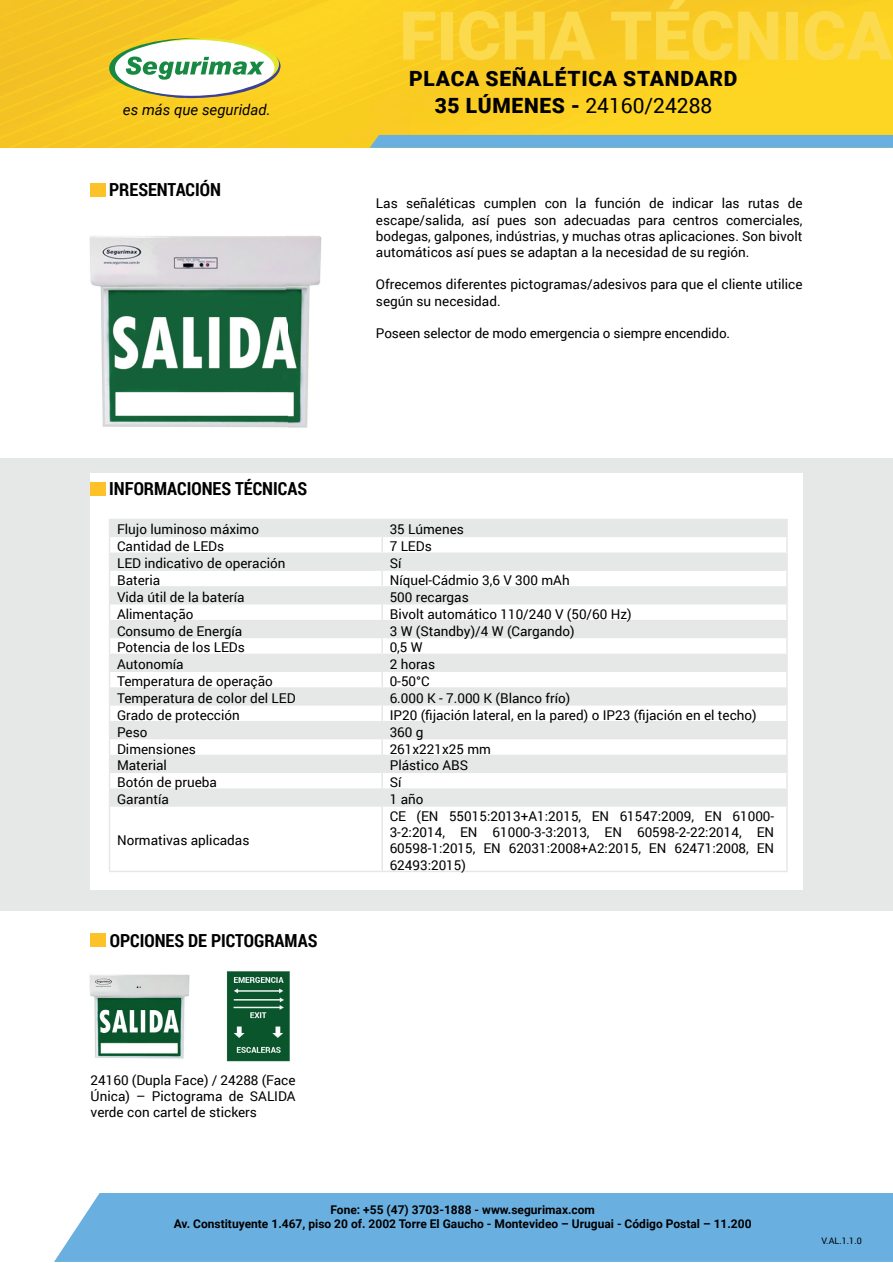
<style>
.page{position:relative;width:893px;height:1263px;background:#fff}
.page>*{position:absolute;margin:0;border:0;box-sizing:border-box;transform-origin:0 0}
.t1{font:900 67.5px "Roboto";color:#fbda4e}
.t2{font:900 21px/27px "Roboto";letter-spacing:.035em;color:#000001;text-align:center}
.t3{font:700 18px "Roboto Condensed";color:#000001}
.t4{font:italic 15px "Roboto";color:#000001}
.t5{font:13.5px/16.2px "Roboto";color:#000001;text-align:justify}
.t6{font:700 12px/14.4px "Roboto";color:#000001;text-align:center}
.t7{font:9px "Roboto";color:#000001}
.s1{font-weight:400}
</style>
<div class="page">
<div style="left:0;top:458px;width:893px;height:452px;background:#e6e8e7"></div>
<img style="left:0;top:0;width:893px;height:148px">
<svg style="left:109px;top:37px;width:172px;height:62px"></svg>
<svg style="left:370px;top:135px;width:523px;height:13px;background:#6bb0dd"></svg>
<div style="left:90px;top:473px;width:713px;height:416px;background:#fff"></div>
<div style="left:110px;top:520px;width:676px;height:16px;background:#e6e8e7"></div>
<svg style="left:110px;top:554px;width:676px;height:317px"></svg>
<hr style="left:109px;top:519px;width:273px;height:1px;background:#e6e8e7">
<hr style="left:382px;top:519px;width:406px;height:1px;background:#e6e8e7">
<hr style="left:109px;top:536px;width:273px;height:1px;background:#e6e8e7">
<hr style="left:382px;top:536px;width:406px;height:1px;background:#e6e8e7">
<hr style="left:109px;top:552px;width:273px;height:2px;background:#e6e8e7">
<hr style="left:382px;top:552px;width:406px;height:2px;background:#e6e8e7">
<hr style="left:109px;top:569px;width:273px;height:2px;background:#e6e8e7">
<hr style="left:382px;top:569px;width:406px;height:2px;background:#e6e8e7">
<hr style="left:109px;top:586px;width:273px;height:2px;background:#e6e8e7">
<hr style="left:382px;top:586px;width:406px;height:2px;background:#e6e8e7">
<hr style="left:109px;top:603px;width:273px;height:1px;background:#e6e8e7">
<hr style="left:382px;top:603px;width:406px;height:1px;background:#e6e8e7">
<hr style="left:109px;top:620px;width:273px;height:1px;background:#e6e8e7">
<hr style="left:382px;top:620px;width:406px;height:1px;background:#e6e8e7">
<hr style="left:109px;top:637px;width:273px;height:1px;background:#e6e8e7">
<hr style="left:382px;top:637px;width:406px;height:1px;background:#e6e8e7">
<hr style="left:109px;top:654px;width:273px;height:1px;background:#e6e8e7">
<hr style="left:382px;top:654px;width:406px;height:1px;background:#e6e8e7">
<hr style="left:109px;top:670px;width:273px;height:2px;background:#e6e8e7">
<hr style="left:382px;top:670px;width:406px;height:2px;background:#e6e8e7">
<hr style="left:109px;top:687px;width:273px;height:2px;background:#e6e8e7">
<hr style="left:382px;top:687px;width:406px;height:2px;background:#e6e8e7">
<hr style="left:109px;top:704px;width:273px;height:2px;background:#e6e8e7">
<hr style="left:382px;top:704px;width:406px;height:2px;background:#e6e8e7">
<hr style="left:109px;top:721px;width:273px;height:1px;background:#e6e8e7">
<hr style="left:382px;top:721px;width:406px;height:1px;background:#e6e8e7">
<hr style="left:109px;top:738px;width:273px;height:1px;background:#e6e8e7">
<hr style="left:382px;top:738px;width:406px;height:1px;background:#e6e8e7">
<hr style="left:109px;top:755px;width:273px;height:1px;background:#e6e8e7">
<hr style="left:382px;top:755px;width:406px;height:1px;background:#e6e8e7">
<hr style="left:109px;top:771px;width:273px;height:2px;background:#e6e8e7">
<hr style="left:382px;top:771px;width:406px;height:2px;background:#e6e8e7">
<hr style="left:109px;top:788px;width:273px;height:2px;background:#e6e8e7">
<svg style="left:109px;top:520px;width:1px;height:285px"></svg>
<hr style="left:382px;top:788px;width:406px;height:2px;background:#e6e8e7">
<svg style="left:381px;top:520px;width:2px;height:285px"></svg>
<svg style="left:786px;top:520px;width:2px;height:285px"></svg>
<hr style="left:109px;top:805px;width:273px;height:2px;background:#e6e8e7">
<hr style="left:109px;top:807px;width:1px;height:64px;background:#e6e8e7">
<hr style="left:382px;top:805px;width:406px;height:2px;background:#e6e8e7">
<hr style="left:381px;top:807px;width:2px;height:64px;background:#e6e8e7">
<hr style="left:786px;top:807px;width:2px;height:64px;background:#e6e8e7">
<hr style="left:109px;top:871px;width:273px;height:1px;background:#e6e8e7">
<hr style="left:382px;top:871px;width:406px;height:1px;background:#e6e8e7">
<div style="left:54px;top:1193px;width:839px;height:69px;background:#69b0e1"></div>
<div style="left:90px;top:482px;width:15px;height:13px;background:#fdc228"></div>
<div style="left:90px;top:183px;width:15px;height:14px;background:#fdc228"></div>
<img style="left:89px;top:236px;width:233px;height:192px">
<div style="left:91px;top:933px;width:15px;height:13px;background:#fdc228"></div>
<img style="left:89px;top:971px;width:201px;height:91px">
<p class="t4" style="left:123px;top:99px;width:149px">es más que seguridad.</p>
<h3 class="t3" style="left:109px;top:177px;width:113px">PRESENTACIÓN</h3>
<h1 class="t1" style="left:399px;top:-12px;width:495px">FICHA TÉCNICA</h1>
<h2 class="t2" style="left:409px;top:64px;width:330px">PLACA SEÑALÉTICA STANDARD<br>35 LÚMENES - <span class="s1">24160/24288</span></h2>
<p class="t5" style="left:376px;top:195px;width:428px">Las señaléticas cumplen con la función de indicar las rutas de escape/salida, así pues son adecuadas para centros comerciales, bodegas, galpones, indústrias, y muchas otras aplicaciones. Son bivolt automáticos así pues se adaptan a la necesidad de su región.</p>
<p class="t5" style="left:376px;top:276px;width:428px">Ofrecemos diferentes pictogramas/adesivos para que el cliente utilice según su necesidad.</p>
<p class="t5" style="left:376px;top:325px;width:356px">Poseen selector de modo emergencia o siempre encendido.</p>
<h3 class="t3" style="left:109px;top:476px;width:200px">INFORMACIONES TÉCNICAS</h3>
<p class="t5" style="left:117px;top:521px;width:144px">Flujo luminoso máximo</p>
<p class="t5" style="left:390px;top:521px;width:76px">35 Lúmenes</p>
<p class="t5" style="left:117px;top:538px;width:109px">Cantidad de LEDs</p>
<p class="t5" style="left:390px;top:538px;width:44px">7 LEDs</p>
<p class="t5" style="left:117px;top:555px;width:170px">LED indicativo de operación</p>
<p class="t5" style="left:390px;top:555px;width:13px">Sí</p>
<p class="t5" style="left:117px;top:572px;width:45px">Bateria</p>
<p class="t5" style="left:390px;top:572px;width:181px">Níquel-Cádmio 3,6 V 300 mAh</p>
<p class="t5" style="left:117px;top:588px;width:129px">Vida útil de la batería</p>
<p class="t5" style="left:390px;top:588px;width:81px">500 recargas</p>
<p class="t5" style="left:117px;top:605px;width:78px">Alimentação</p>
<p class="t5" style="left:390px;top:605px;width:243px">Bivolt automático 110/240 V (50/60 Hz)</p>
<p class="t5" style="left:117px;top:622px;width:127px">Consumo de Energía</p>
<p class="t5" style="left:390px;top:622px;width:186px">3 W (Standby)/4 W (Cargando)</p>
<p class="t5" style="left:117px;top:639px;width:129px">Potencia de los LEDs</p>
<p class="t5" style="left:390px;top:639px;width:35px">0,5 W</p>
<p class="t5" style="left:117px;top:656px;width:68px">Autonomía</p>
<p class="t5" style="left:390px;top:656px;width:47px">2 horas</p>
<p class="t5" style="left:117px;top:673px;width:157px">Temperatura de operação</p>
<p class="t5" style="left:390px;top:673px;width:42px">0-50°C</p>
<p class="t5" style="left:117px;top:689px;width:180px">Temperatura de color del LED</p>
<p class="t5" style="left:390px;top:689px;width:182px">6.000 K - 7.000 K (Blanco frío)</p>
<p class="t5" style="left:117px;top:706px;width:124px">Grado de protección</p>
<p class="t5" style="left:390px;top:706px;width:369px">IP20 (fijación lateral, en la pared) o IP23 (fijación en el techo)</p>
<p class="t5" style="left:117px;top:723px;width:32px">Peso</p>
<p class="t5" style="left:390px;top:723px;width:35px">360 g</p>
<p class="t5" style="left:117px;top:740px;width:80px">Dimensiones</p>
<p class="t5" style="left:390px;top:740px;width:103px">261x221x25 mm</p>
<p class="t5" style="left:117px;top:757px;width:51px">Material</p>
<p class="t5" style="left:390px;top:757px;width:80px">Plástico ABS</p>
<p class="t5" style="left:117px;top:774px;width:102px">Botón de prueba</p>
<p class="t5" style="left:390px;top:774px;width:13px">Sí</p>
<p class="t5" style="left:117px;top:791px;width:53px">Garantía</p>
<p class="t5" style="left:390px;top:791px;width:35px">1 año</p>
<p class="t5" style="left:117px;top:832px;width:134px">Normativas aplicadas</p>
<p class="t5" style="left:390px;top:807px;width:386px">CE (EN 55015:2013+A1:2015, EN 61547:2009, EN 61000- 3-2:2014, EN 61000-3-3:2013, EN 60598-2-22:2014, EN 60598-1:2015, EN 62031:2008+A2:2015, EN 62471:2008, EN 62493:2015)</p>
<h3 class="t3" style="left:110px;top:927px;width:209px">OPCIONES DE PICTOGRAMAS</h3>
<p class="t5" style="left:91px;top:1071px;width:206px">24160 (Dupla Face) / 24288 (Face Única) – Pictograma de SALIDA verde con cartel de stickers</p>
<p class="t6" style="left:174px;top:1202px;width:579px">Fone: +55 (47) 3703-1888 - www.segurimax.com<br>Av. Constituyente 1.467, piso 20 of. 2002 Torre El Gaucho - Montevideo – Uruguai - Código Postal – 11.200</p>
<p class="t7" style="left:821px;top:1235px;width:42px">V.AL.1.1.0</p>
</div>
